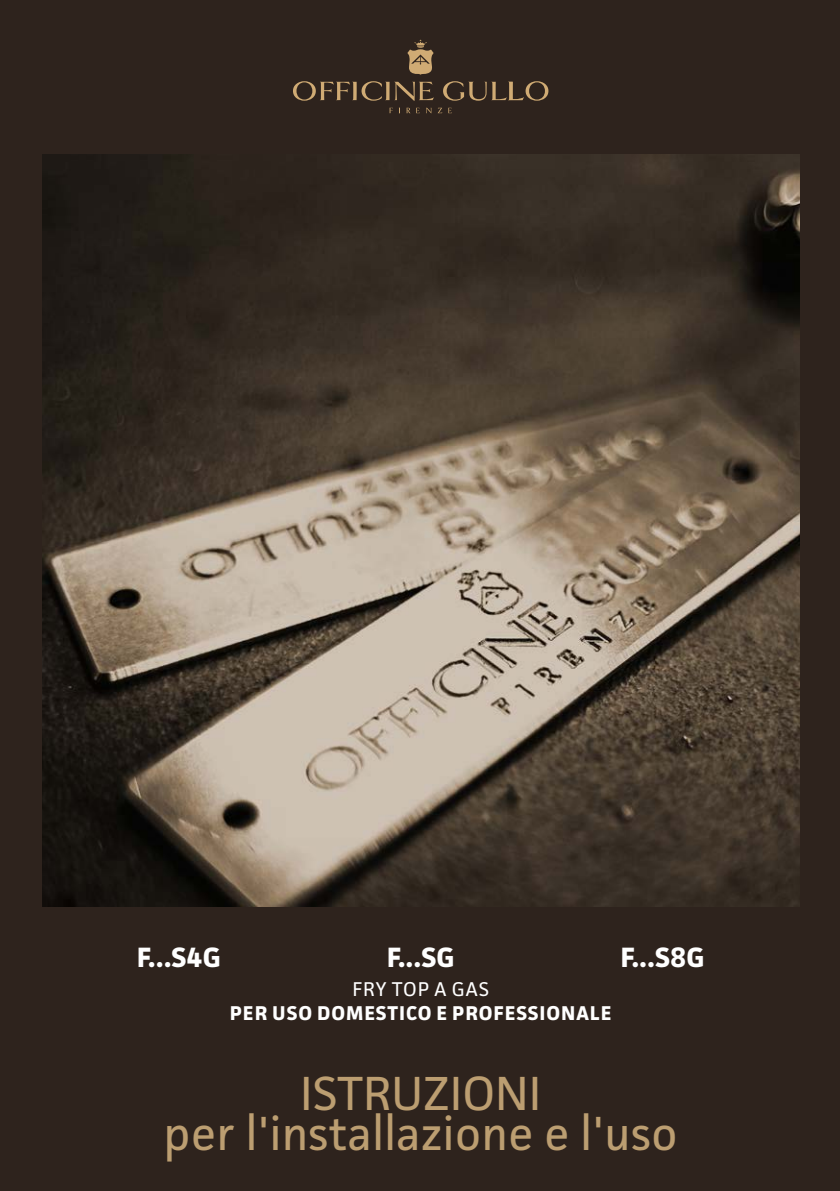
<style>
.page{position:relative;width:840px;height:1191px;background:#fff}
.page>*{position:absolute;margin:0;border:0;box-sizing:border-box;transform-origin:0 0}
.t1{font:48px "Facit";color:#bc9e71}
.sottotitolo_puntini{font:700 28px "Facit";color:#fff}
.t2{font:700 20px "Facit";letter-spacing:.05em;color:#fff}
.t3{font:20px "Facit";letter-spacing:.05em;color:#fff}
</style>
<div class="page">
<div style="left:0;top:0;width:839px;height:1191px;background:#2e231d"></div>
<img style="left:42px;top:154px;width:756px;height:752px">
<svg style="left:389px;top:108px;width:11px;height:5px"></svg>
<svg style="left:406px;top:108px;width:4px;height:5px"></svg>
<svg style="left:416px;top:108px;width:15px;height:5px"></svg>
<svg style="left:438px;top:108px;width:4px;height:5px"></svg>
<svg style="left:448px;top:108px;width:4px;height:5px"></svg>
<svg style="left:407px;top:40px;width:26px;height:35px"></svg>
<svg style="left:443px;top:81px;width:105px;height:20px"></svg>
<svg style="left:293px;top:81px;width:140px;height:20px"></svg>
<p class="sottotitolo_puntini" style="left:137px;top:940px;width:85px">F...S4G</p>
<p class="sottotitolo_puntini" style="left:386px;top:940px;width:69px">F...SG</p>
<p class="sottotitolo_puntini" style="left:620px;top:940px;width:85px">F...S8G</p>
<p class="t3" style="left:352px;top:976px;width:138px">FRY TOP A GAS</p>
<p class="t2" style="left:230px;top:1000px;width:383px">PER USO DOMESTICO E PROFESSIONALE</p>
<p class="t1" style="left:300px;top:1063px;width:242px">ISTRUZIONI</p>
<p class="t1" style="left:163px;top:1103px;width:515px">per l'installazione e l'uso</p>
</div>
